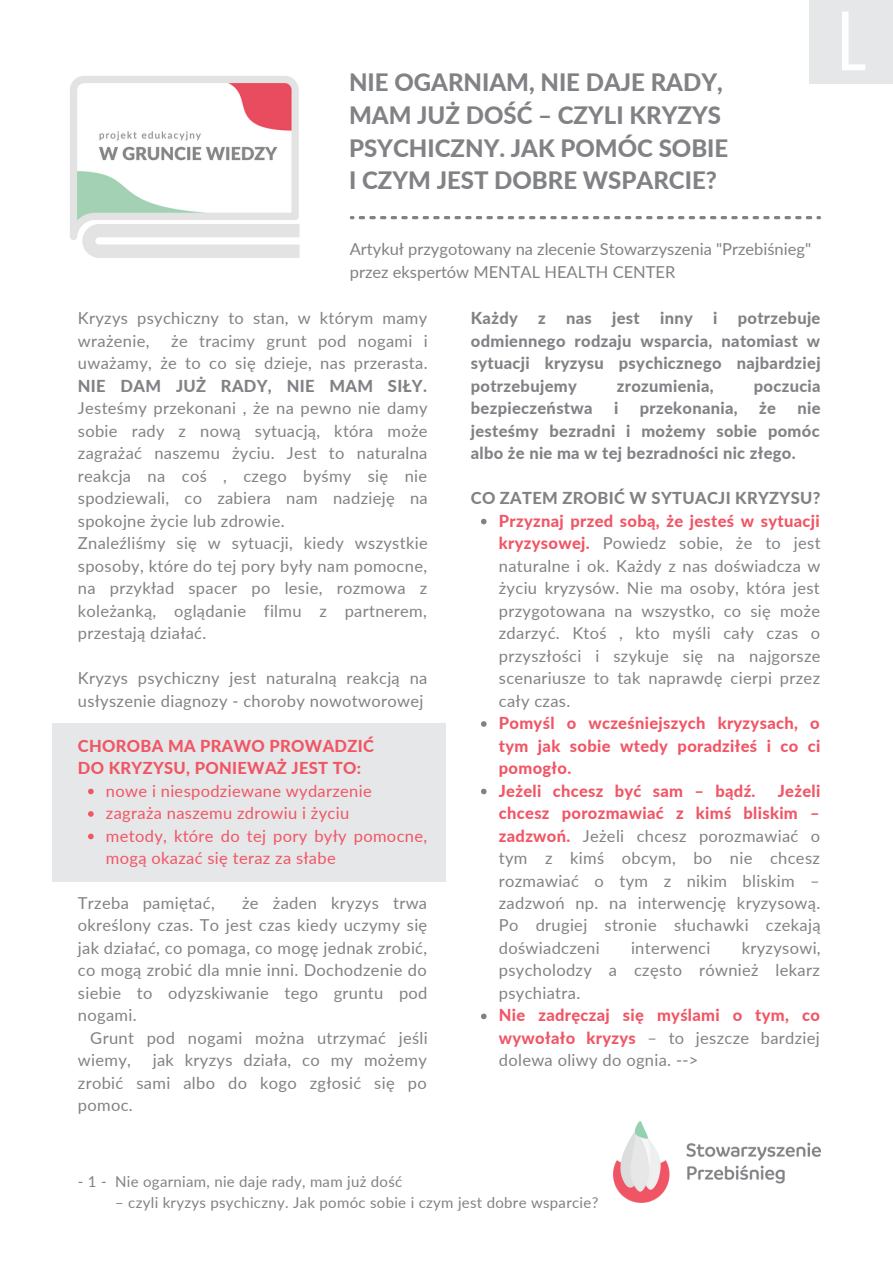
<style>
.page{position:relative;width:893px;height:1264px;background:#fff}
.page>*{position:absolute;margin:0;border:0;box-sizing:border-box;transform-origin:0 0}
.t1{font:83.85px "Bebas Neue";color:#fff}
.t2{font:800 24px/32.5px "Lato";color:#808285}
.t3{font:16.5px/22.5px "Lato";letter-spacing:.02em;color:#808285;text-align:justify}
.t4{font:800 16.5px/22.5px "Lato";letter-spacing:.02em;color:#808285;text-align:justify}
.t5{font:800 16.5px/22.5px "Lato";letter-spacing:.02em;color:#f05665}
.t6{font:16.5px/22.5px "Lato";letter-spacing:.02em;color:#f05665}
.t7{font:16.5px/22.5px "Lato";color:#808285}
.t8{font:15px "Lato";letter-spacing:.02em;color:#808285}
.s1{font-weight:800;color:#f05665}
.s2{font-weight:400;color:#808285}
</style>
<div class="page">
<img style="left:70px;top:76px;width:230px;height:182px">
<svg style="left:350px;top:216px;width:471px;height:3px"></svg>
<img style="left:614px;top:1121px;width:206px;height:81px">
<div style="left:808px;top:0;width:84px;height:84px;background:#e6e7e8"></div>
<div style="left:52px;top:723px;width:394px;height:159px;background:#e6e7e8"></div>
<svg style="left:88px;top:788px;width:6px;height:6px"></svg>
<svg style="left:88px;top:811px;width:6px;height:5px"></svg>
<svg style="left:88px;top:833px;width:6px;height:6px"></svg>
<svg style="left:481px;top:519px;width:5px;height:5px"></svg>
<svg style="left:481px;top:721px;width:5px;height:5px"></svg>
<svg style="left:481px;top:788px;width:5px;height:6px"></svg>
<svg style="left:481px;top:1013px;width:5px;height:6px"></svg>
<h2 class="t2" style="left:349px;top:66px;width:381px">NIE OGARNIAM, NIE DAJE RADY,<br>MAM JUŻ DOŚĆ – CZYLI KRYZYS<br>PSYCHICZNY. JAK POMÓC SOBIE<br>I CZYM JEST DOBRE WSPARCIE?</h2>
<h1 class="t1" style="left:838px;top:7px;width:30px">L</h1>
<p class="t7" style="left:350px;top:238px;width:463px">Artykuł przygotowany na zlecenie Stowarzyszenia "Przebiśnieg" przez ekspertów MENTAL HEALTH CENTER</p>
<p class="t3" style="left:78px;top:306px;width:351px">Kryzys psychiczny to stan, w którym mamy wrażenie,</p>
<p class="t3" style="left:78px;top:329px;width:351px;text-align:right">że tracimy grunt pod nogami i<br>uważamy, że to co się dzieje, nas przerasta.</p>
<p class="t4" style="left:78px;top:374px;width:350px">NIE DAM JUŻ RADY, NIE MAM SIŁY.</p>
<p class="t3" style="left:78px;top:396px;width:351px;text-align:left">Jesteśmy przekonani , że na pewno nie damy sobie rady z nową sytuacją, która może zagrażać naszemu życiu. Jest to naturalna reakcja na coś , czego byśmy się nie spodziewali, co zabiera nam nadzieję na spokojne życie lub zdrowie.<br>Znaleźliśmy się w sytuacji, kiedy wszystkie sposoby, które do tej pory były nam pomocne, na przykład spacer po lesie, rozmowa z koleżanką, oglądanie filmu z partnerem, przestają działać.</p>
<p class="t3" style="left:78px;top:666px;width:351px">Kryzys psychiczny jest naturalną reakcją na usłyszenie diagnozy - choroby nowotworowej</p>
<p class="t5" style="left:78px;top:734px;width:297px">CHOROBA MA PRAWO PROWADZIĆ<br>DO KRYZYSU, PONIEWAŻ JEST TO:</p>
<p class="t6" style="left:106px;top:779px;width:323px">nowe i niespodziewane wydarzenie zagraża naszemu zdrowiu i życiu<br>metody, które do tej pory były pomocne, mogą okazać się teraz za słabe</p>
<p class="t3" style="left:78px;top:891px;width:351px;text-indent:164px">że żaden kryzys trwa określony czas. To jest czas kiedy uczymy się jak działać, co pomaga, co mogę jednak zrobić, co mogą zrobić dla mnie inni. Dochodzenie do siebie to odyzskiwanie tego gruntu pod nogami.</p>
<p class="t3" style="left:78px;top:1026px;width:351px;text-indent:12px">Grunt pod nogami można utrzymać jeśli wiemy,</p>
<p class="t3" style="left:78px;top:891px;width:138px">Trzeba pamiętać,</p>
<p class="t3" style="left:78px;top:1048px;width:350px;text-indent:75px">jak kryzys działa, co my możemy zrobić sami albo do kogo zgłosić się po pomoc.</p>
<p class="t4" style="left:471px;top:306px;width:351px">Każdy z nas jest inny i potrzebuje odmiennego rodzaju wsparcia, natomiast w sytuacji kryzysu psychicznego najbardziej potrzebujemy</p>
<p class="t4" style="left:616px;top:374px;width:98px">zrozumienia,</p>
<p class="t4" style="left:753px;top:374px;width:68px">poczucia</p>
<p class="t4" style="left:471px;top:396px;width:123px">bezpieczeństwa</p>
<p class="t4" style="left:614px;top:396px;width:6px">i</p>
<p class="t4" style="left:639px;top:396px;width:99px">przekonania,</p>
<p class="t4" style="left:759px;top:396px;width:18px">że</p>
<p class="t4" style="left:471px;top:396px;width:351px;text-indent:326px">nie jesteśmy bezradni i możemy sobie pomóc albo że nie ma w tej bezradności nic złego.</p>
<p class="t4" style="left:471px;top:486px;width:351px">CO ZATEM ZROBIĆ W SYTUACJI KRYZYSU?</p>
<p class="t3" style="left:499px;top:509px;width:323px"><span class="s1">Przyznaj przed sobą, że jesteś w sytuacji kryzysowej.</span> Powiedz sobie, że to jest naturalne i ok. Każdy z nas doświadcza w życiu kryzysów. Nie ma osoby, która jest przygotowana na wszystko, co się może zdarzyć. Ktoś , kto myśli cały czas o przyszłości i szykuje się na najgorsze scenariusze to tak naprawdę cierpi przez cały czas.</p>
<p class="t5" style="left:499px;top:711px;width:323px">Pomyśl o wcześniejszych kryzysach, o tym jak sobie wtedy poradziłeś i co ci pomogło.<br>Jeżeli chcesz być sam – bądź.</p>
<p class="t3" style="left:499px;top:779px;width:323px;text-indent:279px"><span class="s1">Jeżeli chcesz porozmawiać z kimś bliskim – zadzwoń.</span> Jeżeli chcesz porozmawiać o tym z kimś obcym, bo nie chcesz rozmawiać o tym z nikim bliskim – zadzwoń np. na interwencję kryzysową.<br>Po drugiej stronie słuchawki czekają doświadczeni</p>
<p class="t3" style="left:499px;top:936px;width:323px;text-indent:243px">kryzysowi, psycholodzy a często również lekarz psychiatra.</p>
<p class="t5" style="left:499px;top:1003px;width:322px;text-align:justify">Nie zadręczaj się myślami o tym, co wywołało kryzys <span class="s2">– to jeszcze bardziej dolewa oliwy do ognia. --&gt;</span></p>
<p class="t3" style="left:631px;top:936px;width:81px">interwenci</p>
<p class="t8" style="left:78px;top:1172px;width:326px">- 1 - Nie ogarniam, nie daje rady, mam już dość</p>
<p class="t8" style="left:115px;top:1192px;width:484px">– czyli kryzys psychiczny. Jak pomóc sobie i czym jest dobre wsparcie?</p>
</div>
